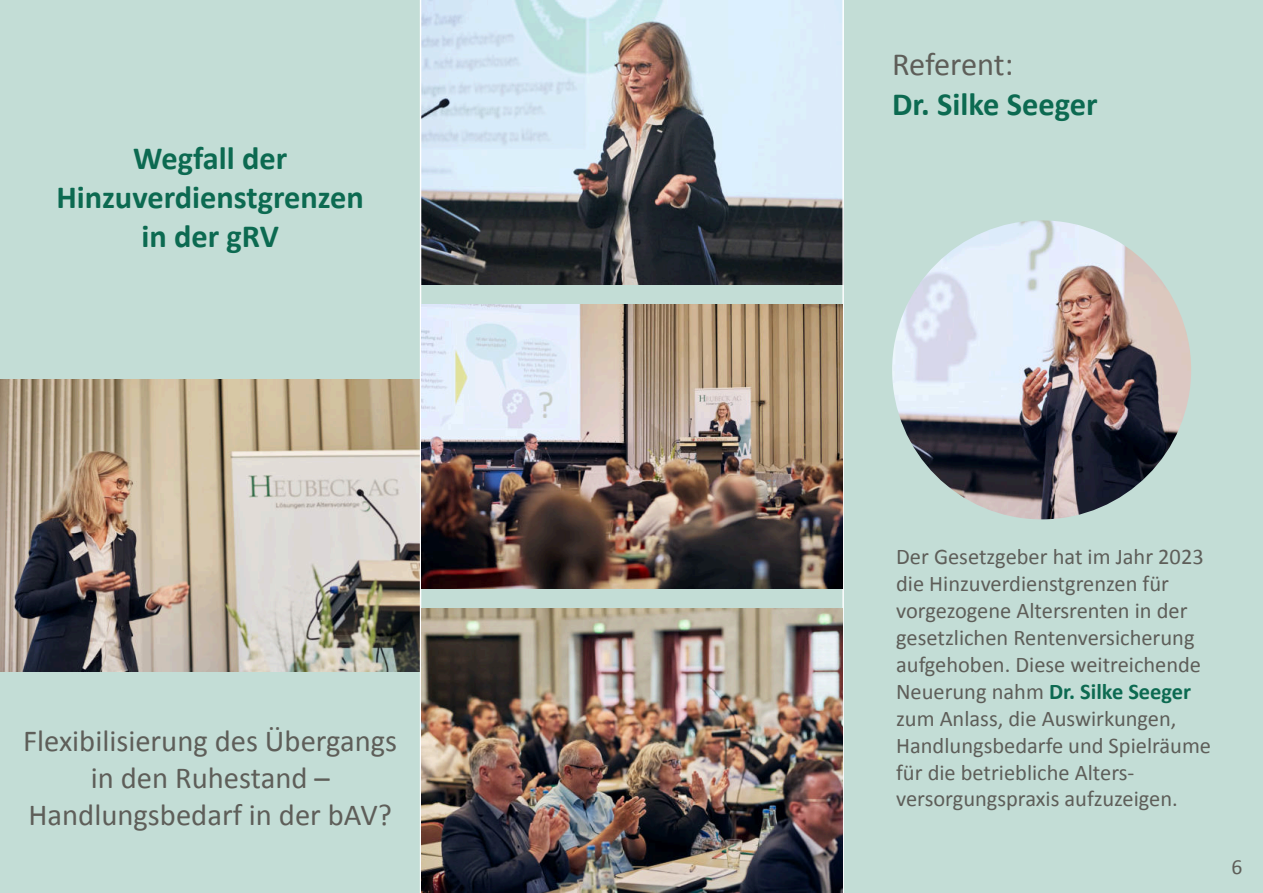
<style>
.page{position:relative;width:1263px;height:893px;background:#c3ddd6}
.page>*{position:absolute;margin:0;border:0;box-sizing:border-box;transform-origin:0 0}
.t1{font:700 32.4px/38.8px "Calibri";color:#0c6a51;text-align:center}
.t2{font:32.4px "Calibri";letter-spacing:-.01em;color:#5e5e59}
.t3{font:30.6px/36.8px "Calibri";color:#5e5e59;text-align:center}
.t4{font:22.35px/26.8px "Calibri";color:#5e5e59}
.t5{font:21.6px "Calibri";color:#5e5e59}
.s1{font-weight:700;color:#0c6a51}
</style>
<div class="page">
<img style="left:421px;top:0;width:421px;height:285px">
<img style="left:892px;top:220px;width:299px;height:299px;border-radius:149px">
<img style="left:0;top:379px;width:420px;height:293px">
<hr style="left:420px;top:0;width:1px;height:893px;background:#fff">
<hr style="left:842px;top:0;width:2px;height:893px;background:#fff">
<img style="left:421px;top:304px;width:421px;height:284px">
<img style="left:422px;top:608px;width:420px;height:285px">
<h1 class="t1" style="left:56px;top:138px;width:309px">Wegfall der<br>Hinzuverdienstgrenzen in der gRV</h1>
<h2 class="t3" style="left:23px;top:722px;width:375px">Flexibilisierung des Übergangs in den Ruhestand –<br>Handlungsbedarf in der bAV?</h2>
<h1 class="t2" style="left:892px;top:42px;width:123px">Referent:</h1>
<h1 class="t1" style="left:892px;top:84px;width:207px">Dr. Silke Seeger</h1>
<p class="t4" style="left:896px;top:543px;width:316px">Der Gesetzgeber hat im Jahr 2023 die Hinzuverdienstgrenzen für vorgezogene Altersrenten in der gesetzlichen Rentenversicherung aufgehoben. Diese weitreichende<br>Neuerung nahm <span class="s1">Dr. Silke Seeger </span>zum Anlass, die Auswirkungen,<br>Handlungsbedarfe und Spielräume für die betriebliche Alters&shy;versorgungspraxis aufzuzeigen.</p>
<p class="t5" style="left:1231px;top:854px;width:12px">6</p>
</div>
